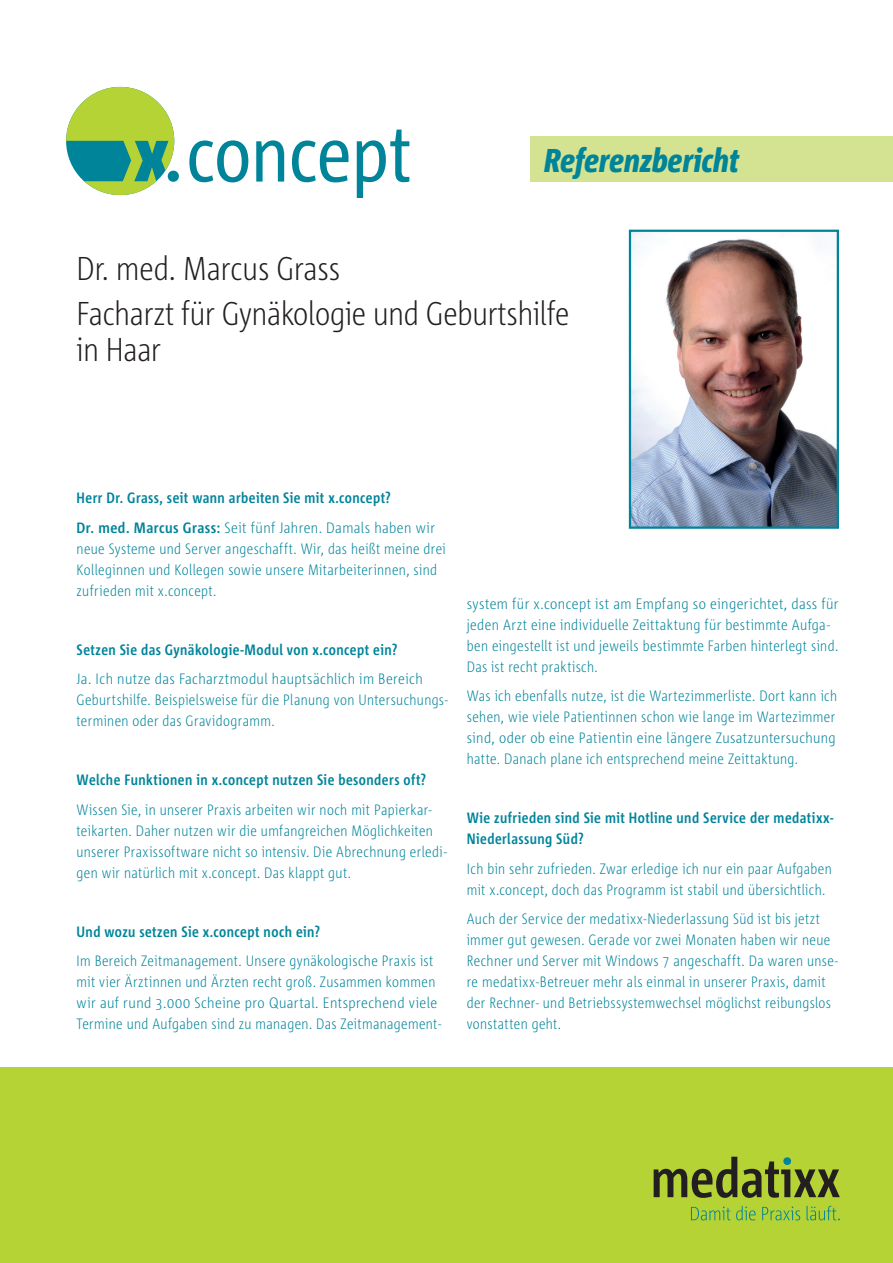
<style>
.page{position:relative;width:893px;height:1263px;background:#fff}
.page>*{position:absolute;margin:0;border:0;box-sizing:border-box;transform-origin:0 0}
.t1{font:300 33px/44.5px "Corpid E1 s Cd";letter-spacing:-.005em;color:#231f20}
.t2{font:italic 800 33px "Corpid E1 s Cd";color:#00849a}
.t3{font:300 15px/21px "Corpid E1 s Cd";letter-spacing:.025em;color:#00849a}
.t4{font:300 15px/21px "Corpid E1 s Cd";letter-spacing:.025em;color:#00849a;scale:1.05 1}
.t5{font:700 15px/29.5px "Corpid E1 s Cd";letter-spacing:.03em;color:#00849a}
.s1{font-weight:300}
</style>
<div class="page">
<div style="left:0;top:1067px;width:893px;height:196px;background:#b5d334"></div>
<svg style="left:691px;top:1206px;width:149px;height:14px"></svg>
<svg style="left:654px;top:1157px;width:186px;height:41px"></svg>
<div style="left:783px;top:1157px;width:8px;height:8px;background:#00849a;border-radius:50%"></div>
<img style="left:632px;top:233px;width:204px;height:293px">
<div style="left:629px;top:230px;width:210px;height:299px;border:2px solid #00849a"></div>
<div style="left:168px;top:171px;width:11px;height:11px;background:#00849a;border-radius:50%"></div>
<svg style="left:66px;top:87px;width:108px;height:108px"></svg>
<svg style="left:189px;top:130px;width:220px;height:68px"></svg>
<div style="left:531px;top:136px;width:362px;height:46px;background:#d4e391"></div>
<h1 class="t2" style="left:544px;top:140px;width:197px">Referenzbericht</h1>
<h1 class="t1" style="left:77px;top:246px;width:494px">Dr. med. Marcus Grass<br>Facharzt für Gynäkologie und Geburtshilfe</h1>
<h1 class="t1" style="left:77px;top:326px;width:86px">in Haar</h1>
<p class="t5" style="left:77px;top:482px;width:360px">Herr Dr. Grass, seit wann arbeiten Sie mit x.concept?<br>Dr. med. Marcus Grass: <span class="s1">Seit fünf Jahren. Damals haben wir</span></p>
<p class="t3" style="left:77px;top:537px;width:371px">neue Systeme und Server angeschafft. Wir, das heißt meine drei<br>Kolleginnen und Kollegen sowie unsere Mitarbeiterinnen, sind zufrieden mit x.concept.</p>
<p class="t5" style="left:77px;top:634px;width:322px">Setzen Sie das Gynäkologie-Modul von x.concept ein?</p>
<p class="t4" style="left:77px;top:668px;width:355px">Ja. Ich nutze das Facharztmodul hauptsächlich im Bereich<br>Geburtshilfe. Beispielsweise für die Planung von Untersuchungs&shy;terminen oder das Gravidogramm.</p>
<p class="t5" style="left:77px;top:765px;width:351px">Welche Funktionen in x.concept nutzen Sie besonders oft?</p>
<p class="t3" style="left:77px;top:798px;width:372px">Wissen Sie, in unserer Praxis arbeiten wir noch mit Papierkar&shy;teikarten. Daher nutzen wir die umfangreichen Möglichkeiten unserer Praxissoftware nicht so intensiv. Die Abrechnung erledi&shy;gen wir natürlich mit x.concept. Das klappt gut.</p>
<p class="t5" style="left:77px;top:916px;width:245px">Und wozu setzen Sie x.concept noch ein?</p>
<p class="t3" style="left:77px;top:950px;width:366px">Im Bereich Zeitmanagement. Unsere gynäkologische Praxis ist mit vier Ärztinnen und Ärzten recht groß. Zusammen kommen wir auf rund 3.000 Scheine pro Quartal. Entsprechend viele Termine und Aufgaben sind zu managen. Das Zeitmanagement-</p>
<p class="t4" style="left:467px;top:592px;width:356px">system für x.concept ist am Empfang so eingerichtet, dass für jeden Arzt eine individuelle Zeittaktung für bestimmte Aufga&shy;ben eingestellt ist und jeweils bestimmte Farben hinterlegt sind.<br>Das ist recht praktisch.</p>
<p class="t3" style="left:467px;top:685px;width:372px">Was ich ebenfalls nutze, ist die Wartezimmerliste. Dort kann ich sehen, wie viele Patientinnen schon wie lange im Wartezimmer sind, oder ob eine Patientin eine längere Zusatzuntersuchung hatte. Danach plane ich entsprechend meine Zeittaktung.</p>
<p class="t5" style="left:467px;top:807px;width:368px;line-height:21px">Wie zufrieden sind Sie mit Hotline und Service der medatixx-<br>Niederlassung Süd?</p>
<p class="t3" style="left:467px;top:857px;width:367px">Ich bin sehr zufrieden. Zwar erledige ich nur ein paar Aufgaben mit x.concept, doch das Programm ist stabil und übersichtlich.</p>
<p class="t3" style="left:467px;top:908px;width:373px">Auch der Service der medatixx-Niederlassung Süd ist bis jetzt immer gut gewesen. Gerade vor zwei Monaten haben wir neue Rechner und Server mit Windows 7 angeschafft. Da waren unse&shy;re medatixx-Betreuer mehr als einmal in unserer Praxis, damit der Rechner- und Betriebssystemwechsel möglichst reibungslos vonstatten geht.</p>
</div>
